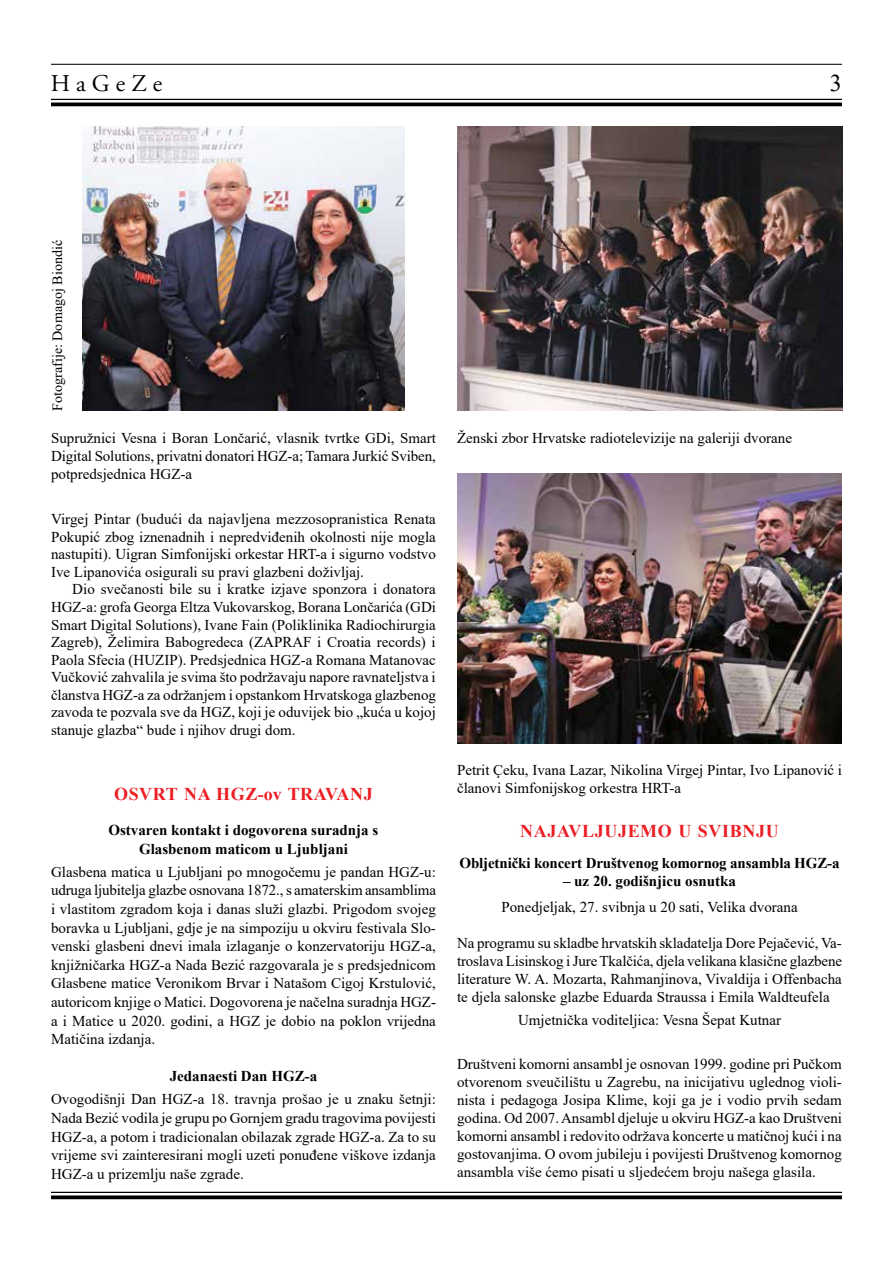
<style>
.page{position:relative;width:893px;height:1263px;background:#fff}
.page>*{position:absolute;margin:0;border:0;box-sizing:border-box;transform-origin:0 0}
.t1{font:24px "Adobe Garamond Pro";color:#000}
.t2{font:24px "Times New Roman";color:#000}
.t3{font:700 18px "Times New Roman";letter-spacing:.035em;color:#ed1d24}
.t4{font:15px/18.6px "Times New Roman";color:#000;text-align:justify}
.t5{font:700 15px/18.6px "Times New Roman";color:#000;text-align:center}
.t6{font:14.1px "Times New Roman";color:#000}
</style>
<div class="page">
<hr style="left:51px;top:99px;width:791px;height:1px;background:#000">
<hr style="left:51px;top:103px;width:791px;height:3px;background:#000">
<hr style="left:51px;top:64px;width:791px;height:1px;background:#000">
<hr style="left:51px;top:1192px;width:791px;height:1px;background:#000">
<svg style="left:51px;top:1195px;width:791px;height:4px;background:#202020"></svg>
<img style="left:457px;top:126px;width:385px;height:285px">
<img style="left:82px;top:126px;width:322px;height:285px">
<img style="left:457px;top:473px;width:385px;height:270px">
<h1 class="t1" style="left:51px;top:69px;width:113px">H a G e Z e</h1>
<h1 class="t2" style="left:830px;top:66px;width:13px">3</h1>
<p class="t6" style="left:48px;top:411px;width:172px;rotate:-90deg">Fotografije: Domagoj Biondić</p>
<p class="t4" style="left:51px;top:428px;width:386px;line-height:18px">Supružnici Vesna i Boran Lončarić, vlasnik tvrtke GDi, Smart Digital Solutions, privatni donatori HGZ-a; Tamara Jurkić Sviben, potpredsjednica HGZ-a</p>
<p class="t4" style="left:457px;top:428px;width:336px">Ženski zbor Hrvatske radiotelevizije na galeriji dvorane</p>
<p class="t4" style="left:51px;top:510px;width:386px;line-height:17.5px">Virgej Pintar (budući da najavljena mezzosopranistica Renata Pokupić zbog iznenadnih i nepredviđenih okolnosti nije mogla nastupiti). Uigran Simfonijski orkestar HRT-a i sigurno vodstvo Ive Lipanovića osigurali su pravi glazbeni doživljaj.</p>
<p class="t4" style="left:51px;top:580px;width:386px;line-height:17.5px;text-indent:21px">Dio svečanosti bile su i kratke izjave sponzora i donatora HGZ-a: grofa Georga Eltza Vukovarskog, Borana Lončarića (GDi Smart Digital Solutions), Ivane Fain (Poliklinika Radiochirurgia Zagreb), Želimira Babogredeca (ZAPRAF i Croatia records) i Paola Sfecia (HUZIP). Predsjednica HGZ-a Romana Matanovac Vučković zahvalila je svima što podržavaju napore ravnateljstva i članstva HGZ-a za održanjem i opstankom Hrvatskoga glazbenog zavoda te pozvala sve da HGZ, koji je oduvijek bio „kuća u kojoj stanuje glazba“ bude i njihov drugi dom.</p>
<p class="t3" style="left:114px;top:780px;width:260px">OSVRT NA HGZ-ov TRAVANJ</p>
<p class="t5" style="left:108px;top:820px;width:271px">Ostvaren kontakt i dogovorena suradnja s<br>Glasbenom maticom u Ljubljani</p>
<p class="t4" style="left:51px;top:862px;width:386px">Glasbena matica u Ljubljani po mnogočemu je pandan HGZ-u: udruga ljubitelja glazbe osnovana 1872., s amaterskim ansamblima i vlastitom zgradom koja i danas služi glazbi. Prigodom svojeg boravka u Ljubljani, gdje je na simpoziju u okviru festivala Slo&shy;venski glasbeni dnevi imala izlaganje o konzervatoriju HGZ-a, knjižničarka HGZ-a Nada Bezić razgovarala je s predsjednicom Glasbene matice Veronikom Brvar i Natašom Cigoj Krstulović, autoricom knjige o Matici. Dogovorena je načelna suradnja HGZ&shy;a i Matice u 2020. godini, a HGZ je dobio na poklon vrijedna Matičina izdanja.</p>
<p class="t5" style="left:170px;top:1067px;width:149px">Jedanaesti Dan HGZ-a</p>
<p class="t4" style="left:51px;top:1089px;width:386px">Ovogodišnji Dan HGZ-a 18. travnja prošao je u znaku šetnji:<br>Nada Bezić vodila je grupu po Gornjem gradu tragovima povijesti HGZ-a, a potom i tradicionalan obilazak zgrade HGZ-a. Za to su vrijeme svi zainteresirani mogli uzeti ponuđene viškove izdanja HGZ-a u prizemlju naše zgrade.</p>
<p class="t4" style="left:457px;top:761px;width:386px;line-height:18px">Petrit Çeku, Ivana Lazar, Nikolina Virgej Pintar, Ivo Lipanović i članovi Simfonijskog orkestra HRT-a</p>
<p class="t3" style="left:520px;top:818px;width:260px">NAJAVLJUJEMO U SVIBNJU</p>
<p class="t5" style="left:459px;top:853px;width:381px">Obljetnički koncert Društvenog komornog ansambla HGZ-a</p>
<p class="t5" style="left:563px;top:871px;width:174px">– uz 20. godišnjicu osnutka</p>
<p class="t4" style="left:501px;top:897px;width:298px">Ponedjeljak, 27. svibnja u 20 sati, Velika dvorana</p>
<p class="t4" style="left:457px;top:934px;width:386px;line-height:18px">Na programu su skladbe hrvatskih skladatelja Dore Pejačević, Va&shy;troslava Lisinskog i Jure Tkalčića, djela velikana klasične glazbene literature W. A. Mozarta, Rahmanjinova, Vivaldija i Offenbacha te djela salonske glazbe Eduarda Straussa i Emila Waldteufela</p>
<p class="t4" style="left:518px;top:1010px;width:264px">Umjetnička voditeljica: Vesna Šepat Kutnar</p>
<p class="t4" style="left:457px;top:1054px;width:387px;line-height:18px">Društveni komorni ansambl je osnovan 1999. godine pri Pučkom otvorenom sveučilištu u Zagrebu, na inicijativu uglednog violi&shy;nista i pedagoga Josipa Klime, koji ga je i vodio prvih sedam godina. Od 2007. Ansambl djeluje u okviru HGZ-a kao Društveni komorni ansambl i redovito održava koncerte u matičnoj kući i na gostovanjima. O ovom jubileju i povijesti Društvenog komornog ansambla više ćemo pisati u sljedećem broju našega glasila.</p>
</div>
